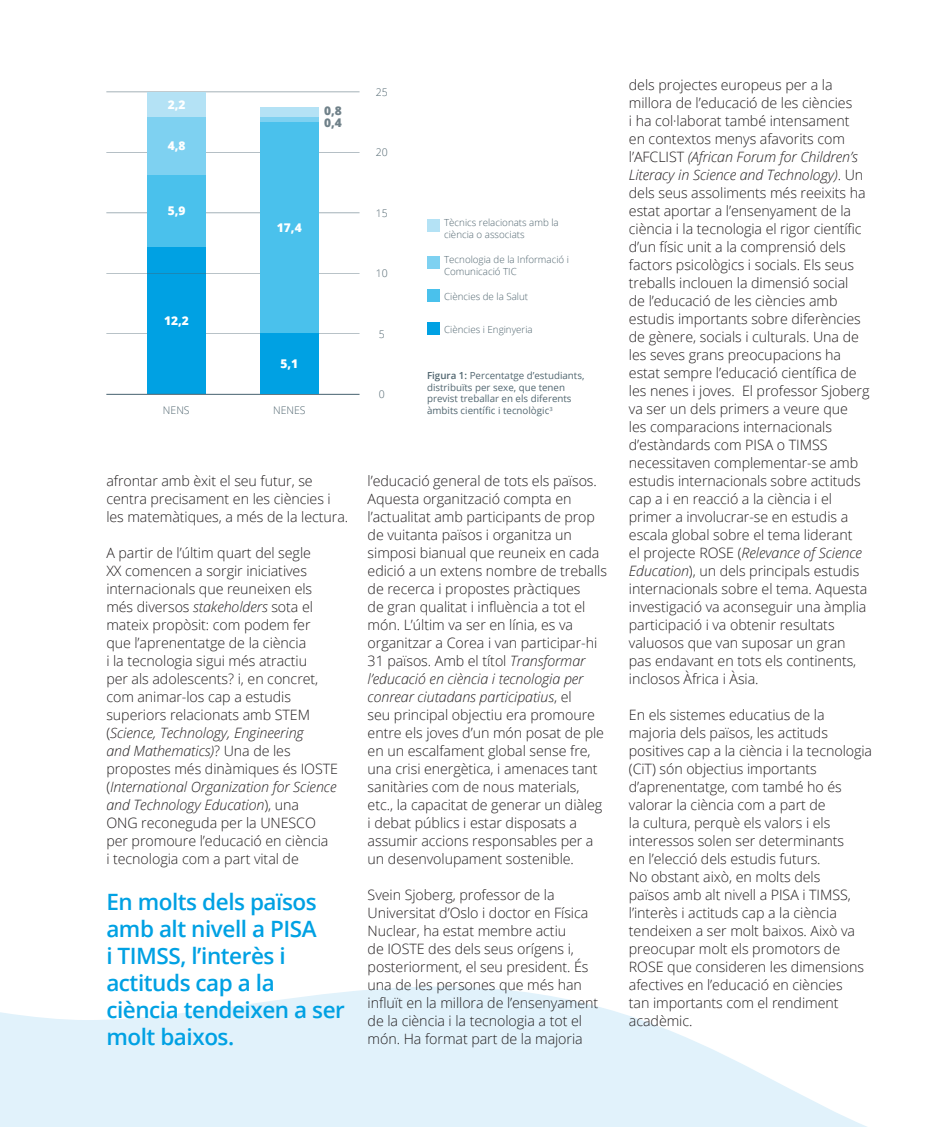
<style>
.page{position:relative;width:936px;height:1127px;background:#fff}
.page>*{position:absolute;margin:0;border:0;box-sizing:border-box;transform-origin:0 0}
.TEXTOS{font:600 22.5px/27px "Open Sans";letter-spacing:-.02em;color:#00a1e3}
.TEXTOS-2{font:300 14.25px/18px "Open Sans";letter-spacing:-.005em;color:#231f20}
.t1{font:800 12px "Open Sans";color:#fff}
.t2{font:800 12px "Open Sans";color:#516670}
.t3{font:300 10.5px "Open Sans";color:#516670}
.t4{font:9.75px/11.7px "Open Sans";color:#516670}
.t5{font:300 9.75px/11.7px "Open Sans";color:#516670}
.s1{font-weight:600}
.s2{font-style:italic}
</style>
<div class="page">
<svg style="left:0;top:986px;width:867px;height:141px;fill:#e1f2fb"></svg>
<hr style="left:106px;top:333px;width:253px;height:1px;background:#46616e">
<div style="left:147px;top:247px;width:59px;height:147px;background:#00a1e3"></div>
<hr style="left:106px;top:394px;width:253px;height:1px;background:#46616e">
<hr style="left:106px;top:273px;width:253px;height:1px;background:#46616e">
<hr style="left:106px;top:212px;width:253px;height:1px;background:#46616e">
<hr style="left:106px;top:152px;width:253px;height:1px;background:#46616e">
<hr style="left:106px;top:92px;width:253px;height:1px;background:#46616e">
<div style="left:147px;top:175px;width:59px;height:72px;background:#4ac1ec"></div>
<div style="left:147px;top:117px;width:59px;height:58px;background:#7ed1f1"></div>
<div style="left:147px;top:92px;width:59px;height:25px;background:#b4e2f5"></div>
<div style="left:260px;top:333px;width:59px;height:61px;background:#00a1e3"></div>
<div style="left:260px;top:122px;width:59px;height:211px;background:#4ac1ec"></div>
<div style="left:260px;top:117px;width:59px;height:5px;background:#7ed1f1"></div>
<div style="left:260px;top:107px;width:59px;height:10px;background:#b4e2f5"></div>
<div style="left:427px;top:323px;width:13px;height:12px;background:#00a1e3"></div>
<div style="left:427px;top:289px;width:13px;height:13px;background:#4ac1ec"></div>
<div style="left:427px;top:256px;width:13px;height:13px;background:#7ed1f1"></div>
<div style="left:427px;top:219px;width:13px;height:13px;background:#b4e2f5"></div>
<p class="t1" style="left:168px;top:95px;width:19px">2,2</p>
<p class="t1" style="left:168px;top:137px;width:19px">4,8</p>
<p class="t1" style="left:168px;top:202px;width:19px">5,9</p>
<p class="t2" style="left:324px;top:101px;width:19px">0,8</p>
<p class="t2" style="left:324px;top:113px;width:19px">0,4</p>
<p class="t1" style="left:277px;top:218px;width:26px">17,4</p>
<p class="t1" style="left:164px;top:311px;width:26px">12,2</p>
<p class="t1" style="left:280px;top:354px;width:19px">5,1</p>
<p class="t3" style="left:163px;top:403px;width:28px">NENS</p>
<p class="t3" style="left:273px;top:403px;width:34px">NENES</p>
<p class="t3" style="left:375px;top:85px;width:13px">25</p>
<p class="t3" style="left:375px;top:145px;width:13px">20</p>
<p class="t3" style="left:375px;top:206px;width:13px">15</p>
<p class="t3" style="left:375px;top:266px;width:13px">10</p>
<p class="t3" style="left:378px;top:327px;width:7px">5</p>
<p class="t3" style="left:378px;top:387px;width:7px">0</p>
<p class="t5" style="left:444px;top:216px;width:116px">Tècnics relacionats amb la ciència o associats</p>
<p class="t5" style="left:444px;top:254px;width:126px">Tecnologia de la Informació i<br>Comunicació TIC</p>
<p class="t5" style="left:444px;top:290px;width:85px">Ciències de la Salut</p>
<p class="t5" style="left:444px;top:323px;width:90px">Ciències i Enginyeria</p>
<p class="t4" style="left:427px;top:369px;width:159px"><span class="s1">Figura 1:</span> Percentatge d’estudiants, distribuïts per sexe, que tenen previst treballar en els diferents àmbits científic i tecnològic<sup>3</sup></p>
<p class="TEXTOS-2" style="left:106px;top:471px;width:243px">afrontar amb èxit el seu futur, se centra precisament en les ciències i les matemàtiques, a més de la lectura.</p>
<p class="TEXTOS-2" style="left:106px;top:543px;width:233px">A partir de l’últim quart del segle<br>XX comencen a sorgir iniciatives internacionals que reuneixen els més diversos <span class="s2">stakeholders</span> sota el mateix propòsit: com podem fer que l’aprenentatge de la ciència<br>i la tecnologia sigui més atractiu<br>per als adolescents? i, en concret, com animar-los cap a estudis superiors relacionats amb STEM (<span class="s2">Science, Technology, Engineering<br>and Mathematics)</span>? Una de les propostes més dinàmiques és IOSTE (<span class="s2">International Organization for Science and Technology Education</span>), una<br>ONG reconeguda per la UNESCO per promoure l’educació en ciència<br>i tecnologia com a part vital de</p>
<p class="TEXTOS" style="left:106px;top:888px;width:240px">En molts dels països amb alt nivell a PISA<br>i TIMSS, l’interès i actituds cap a la ciència tendeixen a ser molt baixos.</p>
<p class="TEXTOS-2" style="left:367px;top:471px;width:241px">l’educació general de tots els països.<br>Aquesta organització compta en l’actualitat amb participants de prop de vuitanta països i organitza un simposi bianual que reuneix en cada edició a un extens nombre de treballs de recerca i propostes pràctiques<br>de gran qualitat i influència a tot el món. L’últim va ser en línia, es va organitzar a Corea i van participar-hi 31 països. Amb el títol <span class="s2">Transformar l’educació en ciència i tecnologia per conrear ciutadans participatius</span>, el<br>seu principal objectiu era promoure entre els joves d’un món posat de ple en un escalfament global sense fre, una crisi energètica, i amenaces tant sanitàries com de nous materials, etc., la capacitat de generar un diàleg i debat públics i estar disposats a assumir accions responsables per a un desenvolupament sostenible.</p>
<p class="TEXTOS-2" style="left:367px;top:885px;width:232px">Svein Sjoberg, professor de la Universitat d’Oslo i doctor en Física Nuclear, ha estat membre actiu<br>de IOSTE des dels seus orígens i, posteriorment, el seu president. És una de les persones que més han influït en la millora de l’ensenyament de la ciència i la tecnologia a tot el món. Ha format part de la majoria</p>
<p class="TEXTOS-2" style="left:629px;top:75px;width:242px">dels projectes europeus per a la millora de l’educació de les ciències<br>i ha col·laborat també intensament<br>en contextos menys afavorits com l’AFCLIST <span class="s2">(African Forum for Children’s Literacy in Science and Technology)</span>. Un dels seus assoliments més reeixits ha estat aportar a l’ensenyament de la ciència i la tecnologia el rigor científic d’un físic unit a la comprensió dels factors psicològics i socials. Els seus treballs inclouen la dimensió social<br>de l’educació de les ciències amb estudis importants sobre diferències de gènere, socials i culturals. Una de les seves grans preocupacions ha estat sempre l’educació científica de les nenes i joves. El professor Sjoberg va ser un dels primers a veure que<br>les comparacions internacionals d’estàndards com PISA o TIMSS necessitaven complementar-se amb estudis internacionals sobre actituds cap a i en reacció a la ciència i el primer a involucrar-se en estudis a escala global sobre el tema liderant<br>el projecte ROSE (<span class="s2">Relevance of Science Education</span>), un dels principals estudis internacionals sobre el tema. Aquesta investigació va aconseguir una àmplia participació i va obtenir resultats valuosos que van suposar un gran pas endavant en tots els continents, inclosos Àfrica i Àsia.</p>
<p class="TEXTOS-2" style="left:629px;top:705px;width:245px">En els sistemes educatius de la majoria dels països, les actituds positives cap a la ciència i la tecnologia (CiT) són objectius importants d’aprenentatge, com també ho és valorar la ciència com a part de<br>la cultura, perquè els valors i els interessos solen ser determinants<br>en l’elecció dels estudis futurs.<br>No obstant això, en molts dels<br>països amb alt nivell a PISA i TIMSS, l’interès i actituds cap a la ciència tendeixen a ser molt baixos. Això va preocupar molt els promotors de<br>ROSE que consideren les dimensions afectives en l’educació en ciències<br>tan importants com el rendiment acadèmic.</p>
</div>
